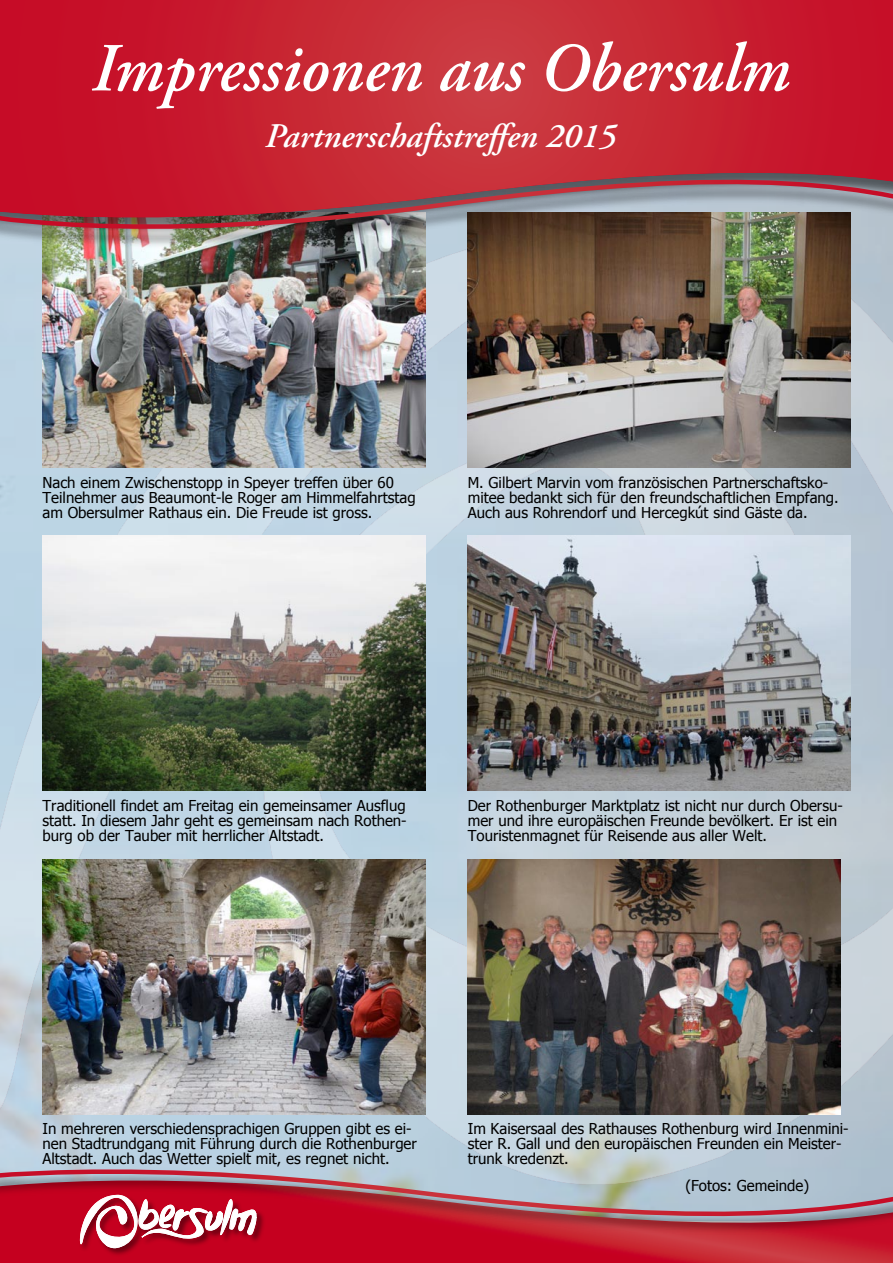
<style>
.page{position:relative;width:893px;height:1263px;background:#fff}
.page>*{position:absolute;margin:0;border:0;box-sizing:border-box;transform-origin:0 0}
.t1{font:italic 600 68.7px "Adobe Garamond Pro";color:#fff;scale:.96 1}
.t2{font:italic 600 34.5px "Adobe Garamond Pro";color:#fff}
.t3{font:15px/15px "Tahoma";color:#000}
</style>
<div class="page">
<img style="left:0;top:255px;width:893px;height:889px">
<img style="left:43px;top:255px;width:382px;height:213px">
<svg style="left:0;top:0;width:893px;height:255px;background:#be3240"></svg>
<img style="left:468px;top:213px;width:382px;height:255px">
<img style="left:43px;top:859px;width:382px;height:255px">
<img style="left:468px;top:859px;width:372px;height:255px">
<img style="left:43px;top:536px;width:382px;height:255px">
<img style="left:468px;top:536px;width:382px;height:255px">
<svg style="left:0;top:1144px;width:893px;height:119px;background:#bc6879"></svg>
<h1 class="t1" style="left:91px;top:29px;width:729px">Impressionen aus Obersulm</h1>
<h2 class="t2" style="left:265px;top:117px;width:353px">Partnerschaftstreffen 2015</h2>
<p class="t3" style="left:43px;top:474px;width:375px">Nach einem Zwischenstopp in Speyer treffen über 60<br>Teilnehmer aus Beaumont-le Roger am Himmelfahrtstag am Obersulmer Rathaus ein. Die Freude ist gross.</p>
<p class="t3" style="left:468px;top:474px;width:373px">M. Gilbert Marvin vom französischen Partnerschaftsko&shy;mitee bedankt sich für den freundschaftlichen Empfang.<br>Auch aus Rohrendorf und Hercegkút sind Gäste da.</p>
<p class="t3" style="left:43px;top:797px;width:366px;text-align:justify">Traditionell findet am Freitag ein gemeinsamer Ausflug statt. In diesem Jahr geht es gemeinsam nach Rothen&shy;burg ob der Tauber mit herrlicher Altstadt.</p>
<p class="t3" style="left:468px;top:797px;width:377px">Der Rothenburger Marktplatz ist nicht nur durch Obersu&shy;mer und ihre europäischen Freunde bevölkert. Er ist ein<br>Touristenmagnet für Reisende aus aller Welt.</p>
<p class="t3" style="left:43px;top:1120px;width:376px">In mehreren verschiedensprachigen Gruppen gibt es ei&shy;nen Stadtrundgang mit Führung durch die Rothenburger<br>Altstadt. Auch das Wetter spielt mit, es regnet nicht.</p>
<p class="t3" style="left:468px;top:1120px;width:382px">Im Kaisersaal des Rathauses Rothenburg wird Innenmini&shy;ster R. Gall und den europäischen Freunden ein Meister&shy;trunk kredenzt.</p>
<p class="t3" style="left:685px;top:1177px;width:125px">(Fotos: Gemeinde)</p>
</div>
